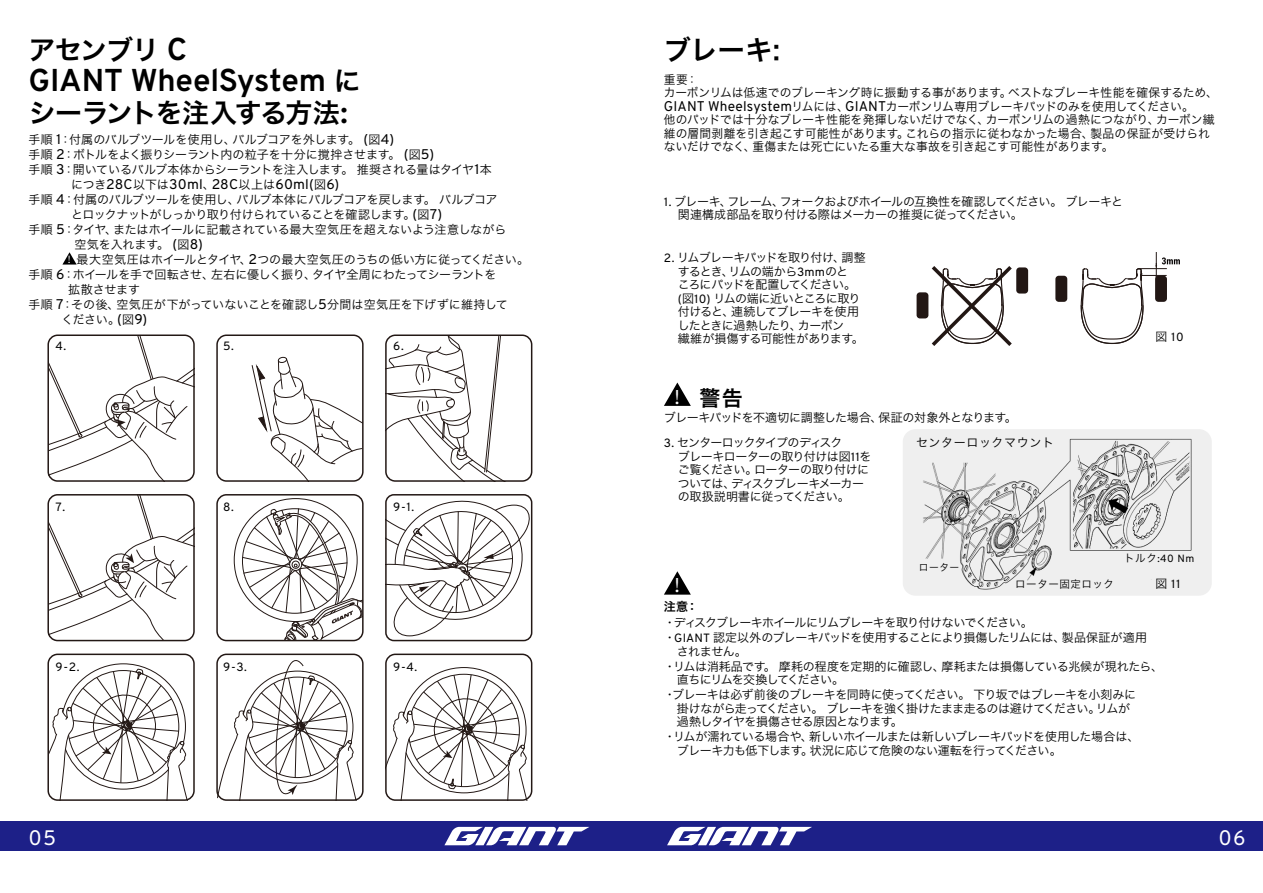
<style>
.page{position:relative;width:1263px;height:893px;background:#fff}
.page>*{position:absolute;margin:0;border:0;box-sizing:border-box;transform-origin:0 0}
.t1{font:700 31.65px "Overpass";letter-spacing:-.005em;color:#000}
.t2{font:27px "Hira Kaku Std W6";letter-spacing:-.035em;color:#000}
.t3{font:21px "Overpass";color:#fff}
.t4{font:21px "Hira Kaku Std W6";color:#000}
.t5{font:19.65px "Overpass";color:#fff}
.t6{font:14.1px "Overpass";letter-spacing:.01em;color:#000}
.t7{font:12px/13.5px "Hira Kaku Std W3";letter-spacing:-.03em;color:#000}
.t8{font:12px/13.5px "Hira Kaku Std W3";letter-spacing:-.005em;color:#000}
.t9{font:12px/13.5px "Hira Kaku Std W3";letter-spacing:-.055em;color:#000}
.t10{font:12px/15px "Hira Kaku Std W3";letter-spacing:-.01em;color:#000}
.t11{font:12px/13.5px "Hira Kaku Std W3";letter-spacing:-.05em;color:#000}
.t12{font:12px/13.5px "Hira Kaku Std W3";letter-spacing:-.06em;color:#000}
.t13{font:12px "Hira Kaku Std W3";letter-spacing:.005em;color:#000}
.t14{font:12px "Hira Kaku Std W3";color:#000}
.t15{font:12px "Overpass";color:#000}
.t16{font:12px "Hira Kaku Std W3";letter-spacing:.05em;color:#000}
.t17{font:12px "Hira Kaku Std W6";color:#000}
.t18{font:11.85px "Overpass";color:#000}
.t19{font:10.5px "Hira Kaku Std W3";letter-spacing:.05em;color:#000}
.t20{font:10.5px "Overpass";color:#000}
.t21{font:10.35px "Overpass";color:#fff}
.t22{font:9.75px "Hira Kaku Std W3";color:#000}
.s1{font-family:"Overpass";font-weight:700;font-size:31.65px}
.s2{font-family:"Hira Kaku Std W6";font-weight:400;font-size:27px}
.s3{font-family:"Overpass";font-size:14.1px}
.s4{font-family:"Hira Kaku Std W3";font-size:12px}
.s5{font-family:"Overpass"}
.s6{font-family:"Overpass";font-size:19.65px;color:#fff}
.s7{font-family:"Hira Kaku Std W3"}
</style>
<div class="page">
<div style="left:0;top:821px;width:1263px;height:30px;background:#1d2088"></div>
<svg style="left:667px;top:827px;width:145px;height:18px"></svg>
<svg style="left:444px;top:827px;width:145px;height:18px"></svg>
<svg style="left:50px;top:337px;width:142px;height:142px"></svg>
<div style="left:47px;top:334px;width:148px;height:148px;border:2px solid #231815;border-radius:9px"></div>
<svg style="left:50px;top:497px;width:142px;height:144px"></svg>
<div style="left:47px;top:494px;width:148px;height:147px;border:2px solid #231815;border-radius:9px"></div>
<svg style="left:234px;top:498px;width:127px;height:140px"></svg>
<div style="left:216px;top:494px;width:148px;height:147px;border:2px solid #231815;border-radius:9px"></div>
<svg style="left:251px;top:357px;width:110px;height:122px"></svg>
<div style="left:216px;top:334px;width:148px;height:148px;border:2px solid #231815;border-radius:9px"></div>
<svg style="left:388px;top:337px;width:113px;height:142px"></svg>
<div style="left:385px;top:334px;width:147px;height:148px;border:2px solid #231815;border-radius:9px"></div>
<svg style="left:50px;top:664px;width:137px;height:134px"></svg>
<div style="left:47px;top:654px;width:148px;height:147px;border:2px solid #231815;border-radius:9px"></div>
<svg style="left:217px;top:654px;width:139px;height:145px"></svg>
<div style="left:216px;top:654px;width:148px;height:147px;border:2px solid #231815;border-radius:9px"></div>
<svg style="left:388px;top:667px;width:140px;height:131px"></svg>
<div style="left:385px;top:654px;width:147px;height:147px;border:2px solid #231815;border-radius:9px"></div>
<svg style="left:388px;top:497px;width:144px;height:140px"></svg>
<div style="left:385px;top:494px;width:147px;height:147px;border:2px solid #231815;border-radius:8px"></div>
<svg style="left:664px;top:383px;width:27px;height:23px"></svg>
<svg style="left:664px;top:571px;width:27px;height:24px"></svg>
<div style="left:903px;top:429px;width:309px;height:167px;background:#efefef;border-radius:13px"></div>
<img style="left:923px;top:438px;width:269px;height:152px">
<div style="left:916px;top:292px;width:12px;height:26px;background:#221714;border-radius:3px"></div>
<div style="left:1016px;top:267px;width:12px;height:27px;background:#221714;border-radius:3px"></div>
<div style="left:1055px;top:276px;width:12px;height:26px;background:#221714;border-radius:3px"></div>
<svg style="left:928px;top:266px;width:84px;height:80px"></svg>
<svg style="left:1080px;top:252px;width:100px;height:92px"></svg>
<svg style="left:62px;top:252px;width:15px;height:13px"></svg>
<h2 class="t2" style="left:29px;top:29px;width:160px">アセンブリ <span class="s1">C</span></h2>
<h1 class="t1" style="left:29px;top:58px;width:334px">GIANT WheelSystem <span class="s2">に</span></h1>
<h2 class="t2" style="left:29px;top:92px;width:321px">シーラントを注入する方法<span class="s1">:</span></h2>
<p class="t10" style="left:29px;top:132px;width:465px">手順 <span class="s3">1</span>：付属のバルブツールを使用し、バルブコアを外します。 <span class="s3">(</span>図<span class="s3">4)<br></span>手順 <span class="s3">2</span>：ボトルをよく振りシーラント内の粒子を十分に撹拌させます。 <span class="s3">(</span>図<span class="s3">5)<br></span>手順 <span class="s3">3</span>：開いているバルブ本体からシーラントを注入します。推奨される量はタイヤ<span class="s3">1</span>本</p>
<p class="t6" style="left:29px;top:174px;width:312px"><span class="s4">　　　 につき</span>28C<span class="s4">以下は</span>30ml<span class="s4">、</span>28C<span class="s4">以上は</span>60ml(<span class="s4">図</span>6)</p>
<p class="t14" style="left:29px;top:190px;width:470px">手順 <span class="s3">4</span>：付属のバルブツールを使用し、バルブ本体にバルブコアを戻します。バルブコア</p>
<p class="t11" style="left:29px;top:207px;width:415px">　　　 とロックナットがしっかり取り付けられていることを確認します。<span class="s3">(</span>図<span class="s3">7)</span></p>
<p class="t8" style="left:29px;top:222px;width:479px">手順 <span class="s3">5</span>：タイヤ、またはホイールに記載されている最大空気圧を超えないよう注意しながら</p>
<p class="t8" style="left:29px;top:237px;width:176px">　　　 空気を入れます。 <span class="s3">(</span>図<span class="s3">8)</span></p>
<p class="t7" style="left:29px;top:252px;width:502px">　　　　最大空気圧はホイールとタイヤ、<span class="s3">2</span>つの最大空気圧のうちの低い方に従ってください。</p>
<p class="t7" style="left:29px;top:267px;width:469px">手順 <span class="s3">6</span>：ホイールを手で回転させ、左右に優しく振り、タイヤ全周にわたってシーラントを</p>
<p class="t7" style="left:68px;top:282px;width:74px">拡散させます</p>
<p class="t13" style="left:29px;top:295px;width:481px">手順 <span class="s3">7</span>：その後、空気圧が下がっていないことを確認し<span class="s3">5</span>分間は空気圧を下げずに維持して</p>
<p class="t7" style="left:62px;top:312px;width:87px">ください。<span class="s3">(</span>図<span class="s3">9)</span></p>
<p class="t15" style="left:56px;top:338px;width:12px">4.</p>
<p class="t21" style="left:68px;top:252px;width:4px">!</p>
<p class="t15" style="left:223px;top:338px;width:12px">5.</p>
<p class="t15" style="left:393px;top:338px;width:12px">6.</p>
<p class="t15" style="left:56px;top:498px;width:11px">7.</p>
<p class="t15" style="left:223px;top:498px;width:12px">8.</p>
<p class="t15" style="left:393px;top:498px;width:22px">9-1.</p>
<p class="t15" style="left:56px;top:658px;width:25px">9-2.</p>
<p class="t15" style="left:223px;top:658px;width:25px">9-3.</p>
<p class="t15" style="left:393px;top:658px;width:25px">9-4.</p>
<h2 class="t2" style="left:664px;top:29px;width:118px">ブレーキ:</h2>
<p class="t8" style="left:664px;top:72px;width:556px">重要：<br>カーボンリムは低速でのブレーキング時に振動する事があります。ベストなブレーキ性能を確保するため、<span class="s3">GIANT Wheelsystem</span>リムには、<span class="s3">GIANT</span>カーボンリム専用ブレーキパッドのみを使用してください。<br>他のパッドでは十分なブレーキ性能を発揮しないだけでなく、カーボンリムの過熱につながり、カーボン繊維の層間剥離を引き起こす可能性があります。これらの指示に従わなかった場合、製品の保証が受けられないだけでなく、重傷または死亡にいたる重大な事故を引き起こす可能性があります。</p>
<p class="t7" style="left:678px;top:194px;width:447px;text-indent:-14px"><span class="s5">1.</span> ブレーキ、フレーム、フォークおよびホイールの互換性を確認してください。ブレーキと関連構成部品を取り付ける際はメーカーの推奨に従ってください。</p>
<p class="t9" style="left:678px;top:251px;width:189px;text-indent:-14px"><span class="s5">2.</span> リムブレーキパッドを取り付け、調整するとき、リムの端から<span class="s5">3mm</span>のと<br>ころにパッドを配置してください。<br><span class="s5">(</span>図<span class="s5">10)</span> リムの端に近いところに取り付けると、連続してブレーキを使用したときに過熱したり、カーボン<br>繊維が損傷する可能性があります。</p>
<h3 class="t4" style="left:674px;top:382px;width:70px"><span class="s6">!</span> 警告</h3>
<p class="t7" style="left:664px;top:410px;width:354px">ブレーキパッドを不適切に調整した場合、保証の対象外となります。</p>
<p class="t12" style="left:678px;top:436px;width:195px;text-indent:-14px"><span class="s5">3.</span> センターロックタイプのディスク<br>ブレーキローターの取り付けは図<span class="s5">11</span>をご覧ください。ローターの取り付けについては、ディスクブレーキメーカーの取扱説明書に従ってください。</p>
<p class="t16" style="left:916px;top:434px;width:139px">センターロックマウント</p>
<p class="t18" style="left:1155px;top:328px;width:30px"><span class="s7">図</span> 10</p>
<p class="t22" style="left:919px;top:560px;width:42px">ローター</p>
<p class="t20" style="left:1124px;top:550px;width:72px"><span class="s7">トルク</span>:40 Nm</p>
<h3 class="t5" style="left:674px;top:571px;width:7px">!</h3>
<p class="t17" style="left:664px;top:597px;width:36px">注意：</p>
<p class="t9" style="left:664px;top:615px;width:485px;line-height:15px">・ディスクブレーキホイールにリムブレーキを取り付けないでください。<br>・<span class="s5">GIANT</span> 認定以外のブレーキパッドを使用することにより損傷したリムには、製品保証が適用</p>
<p class="t7" style="left:664px;top:643px;width:501px;line-height:15px;text-indent:13px">されません。<br>・リムは消耗品です。摩耗の程度を定期的に確認し、摩耗または損傷している兆候が現れたら、</p>
<p class="t7" style="left:664px;top:672px;width:474px;line-height:15px;text-indent:13px">直ちにリムを交換してください。<br>・ブレーキは必ず前後のブレーキを同時に使ってください。下り坂ではブレーキを小刻みに</p>
<p class="t11" style="left:677px;top:701px;width:455px">掛けながら走ってください。ブレーキを強く掛けたまま走るのは避けてください。リムが過熱しタイヤを損傷させる原因となります。</p>
<p class="t7" style="left:677px;top:730px;width:464px;text-indent:-13px">・リムが濡れている場合や、新しいホイールまたは新しいブレーキパッドを使用した場合は、ブレーキ力も低下します。状況に応じて危険のない運転を行ってください。</p>
<p class="t18" style="left:1155px;top:575px;width:27px"><span class="s7">図</span> 11</p>
<p class="t19" style="left:1015px;top:576px;width:100px">ローター固定ロック</p>
<h3 class="t3" style="left:29px;top:823px;width:29px">05</h3>
<h3 class="t3" style="left:1218px;top:823px;width:29px">06</h3>
</div>
